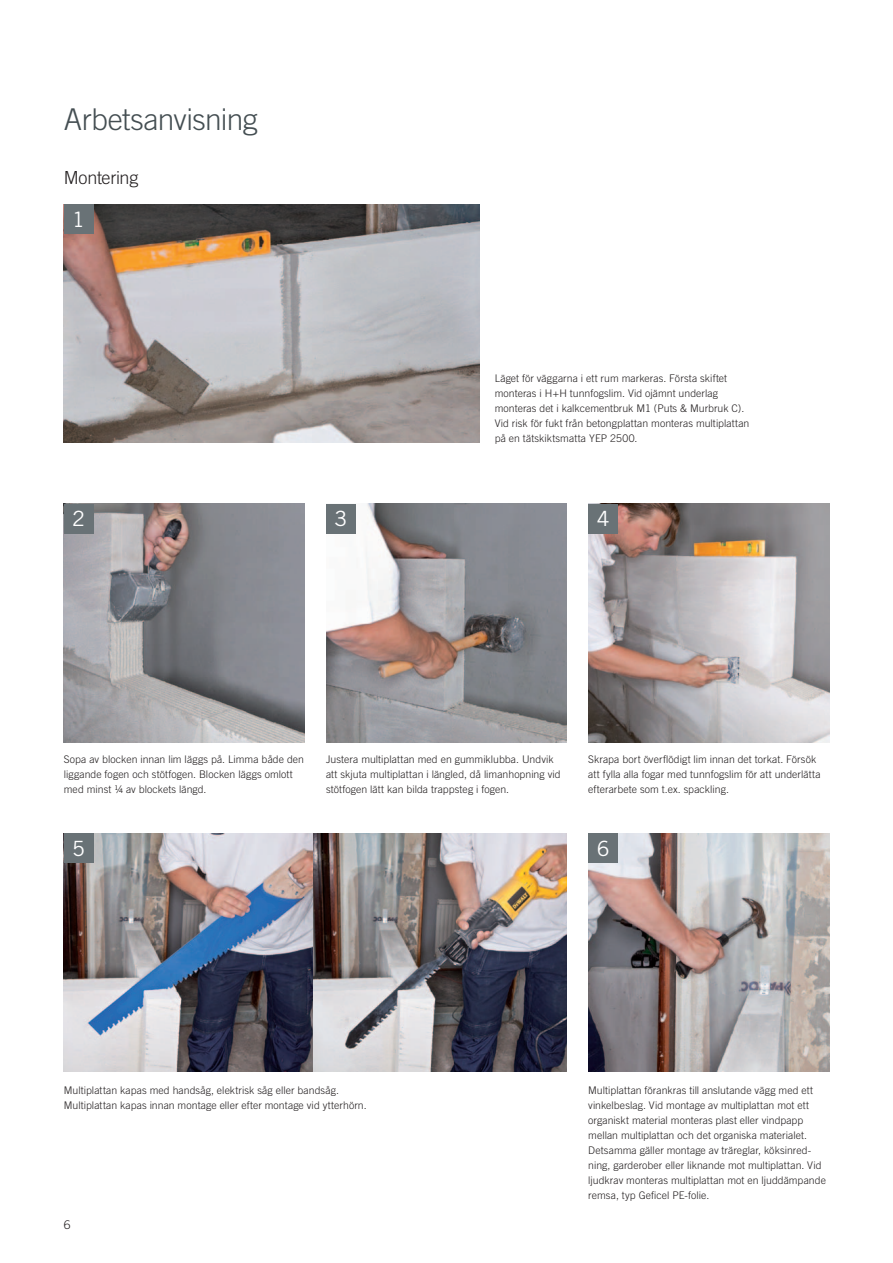
<style>
.page{position:relative;width:893px;height:1263px;background:#fff}
.page>*{position:absolute;margin:0;border:0;box-sizing:border-box;transform-origin:0 0}
.t1{font:300 30px "Trade Gothic";letter-spacing:-.02em;color:#444e52}
.t2{font:21px "Trade Gothic LT Std";color:#fff}
.t3{font:300 18px "Trade Gothic";letter-spacing:-.015em;color:#231f20}
.t4{font:300 12px "Trade Gothic";color:#231f20}
.t5{font:300 10.5px/15px "Trade Gothic";letter-spacing:.005em;color:#231f20}
</style>
<div class="page">
<img style="left:64px;top:833px;width:250px;height:238px">
<img style="left:64px;top:204px;width:416px;height:238px">
<img style="left:64px;top:504px;width:241px;height:238px">
<img style="left:326px;top:504px;width:241px;height:238px">
<img style="left:588px;top:504px;width:241px;height:238px">
<img style="left:314px;top:833px;width:253px;height:238px">
<img style="left:588px;top:833px;width:241px;height:238px">
<div style="left:64px;top:204px;width:30px;height:30px;background:#697276"></div>
<div style="left:64px;top:504px;width:30px;height:30px;background:#697276"></div>
<div style="left:326px;top:504px;width:30px;height:30px;background:#697276"></div>
<div style="left:588px;top:504px;width:30px;height:30px;background:#697276"></div>
<div style="left:64px;top:833px;width:30px;height:30px;background:#697276"></div>
<div style="left:588px;top:833px;width:30px;height:30px;background:#697276"></div>
<h1 class="t1" style="left:64px;top:101px;width:195px">Arbetsanvisning</h1>
<h3 class="t3" style="left:64px;top:167px;width:76px">Montering</h3>
<h2 class="t2" style="left:72px;top:206px;width:14px">1</h2>
<p class="t5" style="left:495px;top:371px;width:256px">Läget för väggarna i ett rum markeras. Första skiftet monteras i H+H tunnfogslim. Vid ojämnt underlag monteras det i kalkcementbruk M1 (Puts &amp; Murbruk C).<br>Vid risk för fukt från betongplattan monteras multiplattan på en tätskiktsmatta YEP 2500.</p>
<h2 class="t2" style="left:72px;top:506px;width:14px">2</h2>
<h2 class="t2" style="left:334px;top:506px;width:14px">3</h2>
<h2 class="t2" style="left:597px;top:506px;width:14px">4</h2>
<p class="t5" style="left:64px;top:752px;width:242px">Sopa av blocken innan lim läggs på. Limma både den liggande fogen och stötfogen. Blocken läggs omlott med minst ¼ av blockets längd.</p>
<p class="t5" style="left:326px;top:752px;width:236px">Justera multiplattan med en gummiklubba. Undvik att skjuta multiplattan i längled, då limanhopning vid stötfogen lätt kan bilda trappsteg i fogen.</p>
<p class="t5" style="left:588px;top:752px;width:234px">Skrapa bort överflödigt lim innan det torkat. Försök att fylla alla fogar med tunnfogslim för att underlätta efterarbete som t.ex. spackling.</p>
<h2 class="t2" style="left:72px;top:836px;width:14px">5</h2>
<h2 class="t2" style="left:597px;top:836px;width:14px">6</h2>
<p class="t5" style="left:64px;top:1083px;width:304px">Multiplattan kapas med handsåg, elektrisk såg eller bandsåg.<br>Multiplattan kapas innan montage eller efter montage vid ytterhörn.</p>
<p class="t5" style="left:588px;top:1083px;width:239px">Multiplattan förankras till anslutande vägg med ett vinkelbeslag. Vid montage av multiplattan mot ett organiskt material monteras plast eller vindpapp mellan multiplattan och det organiska materialet.<br>Detsamma gäller montage av träreglar, köksinred&shy;ning, garderober eller liknande mot multiplattan. Vid ljudkrav monteras multiplattan mot en ljuddämpande remsa, typ Geficel PE-folie.</p>
<p class="t4" style="left:64px;top:1217px;width:8px">6</p>
</div>
